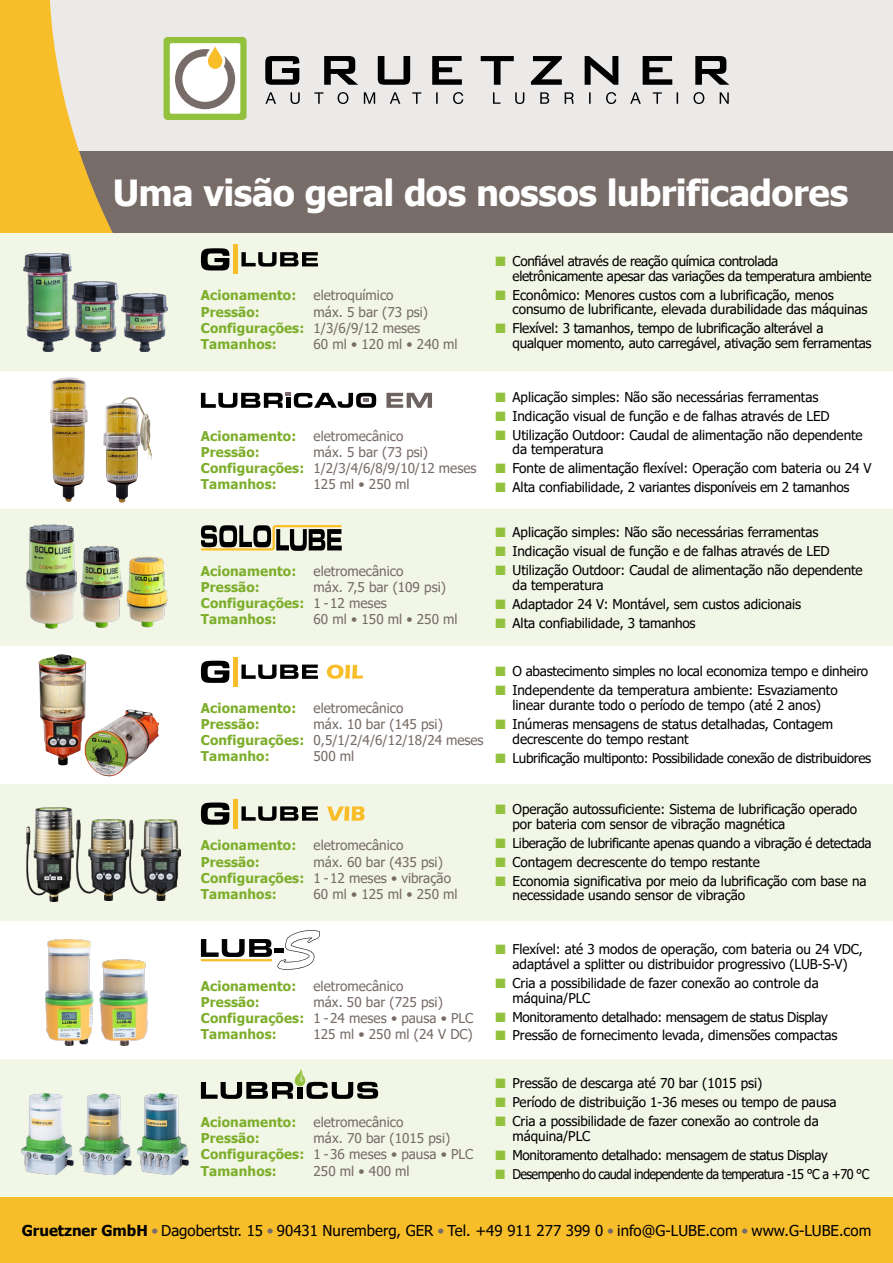
<style>
.page{position:relative;width:893px;height:1263px;background:#fff}
.page>*{position:absolute;margin:0;border:0;box-sizing:border-box;transform-origin:0 0}
.t1{font:700 36px "Tahoma";letter-spacing:-.02em;color:#fff}
.t2{font:15px "Tahoma";color:#000}
.t3{font:13.5px/14.7px "Tahoma";letter-spacing:-.005em;color:#000}
.t4{font:13.5px/16.2px "Tahoma";color:#776c68}
.t5{font:13.5px/14.7px "Tahoma";letter-spacing:-.025em;color:#000}
.t6{font:700 13.5px/16.2px "Tahoma";letter-spacing:.01em;color:#7dae2b}
.t7{font:13.5px "Tahoma";letter-spacing:-.05em;color:#000;scale:.94 1}
.s1{color:#92c13e}
.s2{font-weight:700}
.s3{color:#776c68}
</style>
<div class="page">
<div style="left:0;top:233px;width:893px;height:138px;background:#f1f6e6"></div>
<div style="left:0;top:508px;width:893px;height:138px;background:#f1f6e6"></div>
<div style="left:0;top:784px;width:893px;height:137px;background:#f1f6e6"></div>
<div style="left:0;top:1197px;width:893px;height:66px;background:#f8be2a"></div>
<div style="left:0;top:131px;width:893px;height:102px;background:#776c68"></div>
<div style="left:0;top:0;width:893px;height:151px;background:#ece9e9"></div>
<svg style="left:0;top:0;width:242px;height:233px"></svg>
<div style="left:0;top:1059px;width:893px;height:138px;background:#f1f6e6"></div>
<img style="left:24px;top:253px;width:47px;height:98px">
<img style="left:122px;top:293px;width:46px;height:58px">
<img style="left:73px;top:281px;width:46px;height:70px">
<svg style="left:241px;top:252px;width:77px;height:15px"></svg>
<svg style="left:201px;top:248px;width:28px;height:22px"></svg>
<div style="left:233px;top:244px;width:5px;height:30px;background:#f8be2a"></div>
<svg style="left:235px;top:525px;width:107px;height:25px"></svg>
<img style="left:29px;top:524px;width:206px;height:105px">
<img style="left:252px;top:537px;width:39px;height:14px">
<img style="left:26px;top:534px;width:226px;height:94px">
<img style="left:39px;top:654px;width:110px;height:122px">
<svg style="left:241px;top:664px;width:77px;height:15px"></svg>
<svg style="left:201px;top:661px;width:28px;height:22px"></svg>
<div style="left:233px;top:657px;width:5px;height:30px;background:#f8be2a"></div>
<svg style="left:327px;top:664px;width:36px;height:15px"></svg>
<img style="left:26px;top:807px;width:48px;height:94px">
<img style="left:77px;top:820px;width:104px;height:81px">
<svg style="left:241px;top:806px;width:77px;height:15px"></svg>
<svg style="left:201px;top:802px;width:28px;height:23px"></svg>
<div style="left:233px;top:799px;width:5px;height:29px;background:#f8be2a"></div>
<svg style="left:327px;top:806px;width:38px;height:15px"></svg>
<svg style="left:201px;top:930px;width:119px;height:40px"></svg>
<hr style="left:201px;top:959px;width:71px;height:2px;background:#f8be2a">
<svg style="left:201px;top:1069px;width:177px;height:30px"></svg>
<img style="left:45px;top:939px;width:103px;height:107px">
<img style="left:21px;top:1093px;width:168px;height:81px">
<svg style="left:201px;top:393px;width:175px;height:15px"></svg>
<svg style="left:386px;top:393px;width:46px;height:15px"></svg>
<img style="left:50px;top:377px;width:38px;height:125px">
<img style="left:103px;top:397px;width:49px;height:106px">
<svg style="left:265px;top:56px;width:464px;height:29px"></svg>
<svg style="left:265px;top:92px;width:464px;height:12px"></svg>
<svg style="left:164px;top:37px;width:83px;height:83px;background:#cbd5ac"></svg>
<h1 class="t1" style="left:113px;top:167px;width:737px">Uma visão geral dos nossos lubrificadores</h1>
<p class="t6" style="left:201px;top:288px;width:105px">Acionamento:<br>Pressão:<br>Configurações:<br>Tamanhos:</p>
<p class="t4" style="left:314px;top:288px;width:146px">eletroquímico<br>máx. 5 bar (73 psi)<br>1/3/6/9/12 meses<br>60 ml • 120 ml • 240 ml</p>
<p class="t5" style="left:513px;top:254px;width:361px;text-indent:-17px"><span class="s1">■</span> Confiável através de reação química controlada eletrônicamente apesar das variações da temperatura ambiente</p>
<p class="t3" style="left:513px;top:288px;width:357px;text-indent:-17px"><span class="s1">■</span> Econômico: Menores custos com a lubrificação, menos consumo de lubrificante, elevada durabilidade das máquinas</p>
<p class="t3" style="left:513px;top:322px;width:360px;text-indent:-17px"><span class="s1">■</span> Flexível: 3 tamanhos, tempo de lubrificação alterável a qualquer momento, auto carregável, ativação sem ferramentas</p>
<p class="t6" style="left:201px;top:428px;width:105px">Acionamento:<br>Pressão:<br>Configurações:<br>Tamanhos:</p>
<p class="t4" style="left:314px;top:428px;width:164px">eletromecânico<br>máx. 5 bar (73 psi)<br>1/2/3/4/6/8/9/10/12 meses<br>125 ml • 250 ml</p>
<p class="t6" style="left:201px;top:563px;width:105px">Acionamento:<br>Pressão:<br>Configurações:<br>Tamanhos:</p>
<p class="t4" style="left:314px;top:563px;width:146px">eletromecânico<br>máx. 7,5 bar (109 psi)<br>1 - 12 meses<br>60 ml • 150 ml • 250 ml</p>
<p class="t3" style="left:496px;top:390px;width:324px"><span class="s1">■</span> Aplicação simples: Não são necessárias ferramentas</p>
<p class="t3" style="left:496px;top:409px;width:336px"><span class="s1">■</span> Indicação visual de função e de falhas através de LED</p>
<p class="t3" style="left:513px;top:428px;width:352px;text-indent:-17px"><span class="s1">■</span> Utilização Outdoor: Caudal de alimentação não dependente da temperatura</p>
<p class="t3" style="left:496px;top:462px;width:378px"><span class="s1">■</span> Fonte de alimentação flexível: Operação com bateria ou 24 V</p>
<p class="t3" style="left:496px;top:481px;width:355px"><span class="s1">■</span> Alta confiabilidade, 2 variantes disponíveis em 2 tamanhos</p>
<p class="t3" style="left:496px;top:526px;width:324px"><span class="s1">■</span> Aplicação simples: Não são necessárias ferramentas</p>
<p class="t3" style="left:496px;top:544px;width:336px"><span class="s1">■</span> Indicação visual de função e de falhas através de LED</p>
<p class="t3" style="left:513px;top:563px;width:352px;text-indent:-17px"><span class="s1">■</span> Utilização Outdoor: Caudal de alimentação não dependente da temperatura</p>
<p class="t3" style="left:496px;top:597px;width:307px"><span class="s1">■</span> Adaptador 24 V: Montável, sem custos adicionais</p>
<p class="t3" style="left:496px;top:616px;width:201px"><span class="s1">■</span> Alta confiabilidade, 3 tamanhos</p>
<p class="t6" style="left:201px;top:700px;width:105px">Acionamento:<br>Pressão:<br>Configurações:<br>Tamanho:</p>
<p class="t4" style="left:314px;top:700px;width:172px">eletromecânico<br>máx. 10 bar (145 psi)<br>0,5/1/2/4/6/12/18/24 meses<br>500 ml</p>
<p class="t3" style="left:496px;top:665px;width:374px"><span class="s1">■</span> O abastecimento simples no local economiza tempo e dinheiro</p>
<p class="t3" style="left:496px;top:684px;width:344px;text-align:center"><span class="s1">■</span> Independente da temperatura ambiente: Esvaziamento linear durante todo o período de tempo (até 2 anos)</p>
<p class="t3" style="left:513px;top:717px;width:322px;text-indent:-17px"><span class="s1">■</span> Inúmeras mensagens de status detalhadas, Contagem decrescente do tempo restant</p>
<p class="t5" style="left:496px;top:751px;width:377px"><span class="s1">■</span> Lubrificação multiponto: Possibilidade conexão de distribuidores</p>
<p class="t6" style="left:201px;top:838px;width:105px">Acionamento:<br>Pressão:<br>Configurações:<br>Tamanhos:</p>
<p class="t4" style="left:314px;top:838px;width:146px">eletromecânico<br>máx. 60 bar (435 psi)<br>1 - 12 meses • vibração<br>60 ml • 125 ml • 250 ml</p>
<p class="t3" style="left:513px;top:803px;width:346px;text-indent:-17px"><span class="s1">■</span> Operação autossuficiente: Sistema de lubrificação operado por bateria com sensor de vibração magnética</p>
<p class="t5" style="left:496px;top:836px;width:378px"><span class="s1">■</span> Liberação de lubrificante apenas quando a vibração é detectada</p>
<p class="t3" style="left:496px;top:855px;width:266px"><span class="s1">■</span> Contagem decrescente do tempo restante</p>
<p class="t3" style="left:513px;top:874px;width:356px;text-indent:-17px"><span class="s1">■</span> Economia significativa por meio da lubrificação com base na necessidade usando sensor de vibração</p>
<p class="t6" style="left:201px;top:978px;width:105px">Acionamento:<br>Pressão:<br>Configurações:<br>Tamanhos:</p>
<p class="t4" style="left:314px;top:978px;width:161px">eletromecânico<br>máx. 50 bar (725 psi)<br>1 - 24 meses • pausa • PLC<br>125 ml • 250 ml (24 V DC)</p>
<p class="t6" style="left:201px;top:1114px;width:105px">Acionamento:<br>Pressão:<br>Configurações:<br>Tamanhos:</p>
<p class="t4" style="left:314px;top:1115px;width:161px">eletromecânico<br>máx. 70 bar (1015 psi)<br>1 - 36 meses • pausa • PLC<br>250 ml • 400 ml</p>
<p class="t3" style="left:496px;top:943px;width:369px;text-align:center"><span class="s1">■</span> Flexível: até 3 modos de operação, com bateria ou 24 VDC, adaptável a splitter ou distribuidor progressivo (LUB-S-V)</p>
<p class="t3" style="left:513px;top:976px;width:308px;text-indent:-17px"><span class="s1">■</span> Cria a possibilidade de fazer conexão ao controle da máquina/PLC</p>
<p class="t5" style="left:496px;top:1010px;width:334px"><span class="s1">■</span> Monitoramento detalhado: mensagem de status Display</p>
<p class="t3" style="left:496px;top:1029px;width:343px"><span class="s1">■</span> Pressão de fornecimento levada, dimensões compactas</p>
<p class="t3" style="left:496px;top:1077px;width:268px"><span class="s1">■</span> Pressão de descarga até 70 bar (1015 psi)</p>
<p class="t3" style="left:496px;top:1096px;width:342px"><span class="s1">■</span> Período de distribuição 1-36 meses ou tempo de pausa</p>
<p class="t3" style="left:513px;top:1115px;width:308px;text-indent:-17px"><span class="s1">■</span> Cria a possibilidade de fazer conexão ao controle da máquina/PLC</p>
<p class="t5" style="left:496px;top:1148px;width:334px"><span class="s1">■</span> Monitoramento detalhado: mensagem de status Display</p>
<p class="t7" style="left:496px;top:1165px;width:399px"><span class="s1">■</span> Desempenho do caudal independente da temperatura -15 °C a +70 °C</p>
<p class="t2" style="left:22px;top:1220px;width:851px"><span class="s2">Gruetzner GmbH</span> <span class="s3">•</span> Dagobertstr. 15 <span class="s3">•</span> 90431 Nuremberg, GER <span class="s3">•</span> Tel. +49 911 277 399 0 <span class="s3">•</span> info@G-LUBE.com <span class="s3">•</span> www.G-LUBE.com</p>
</div>
